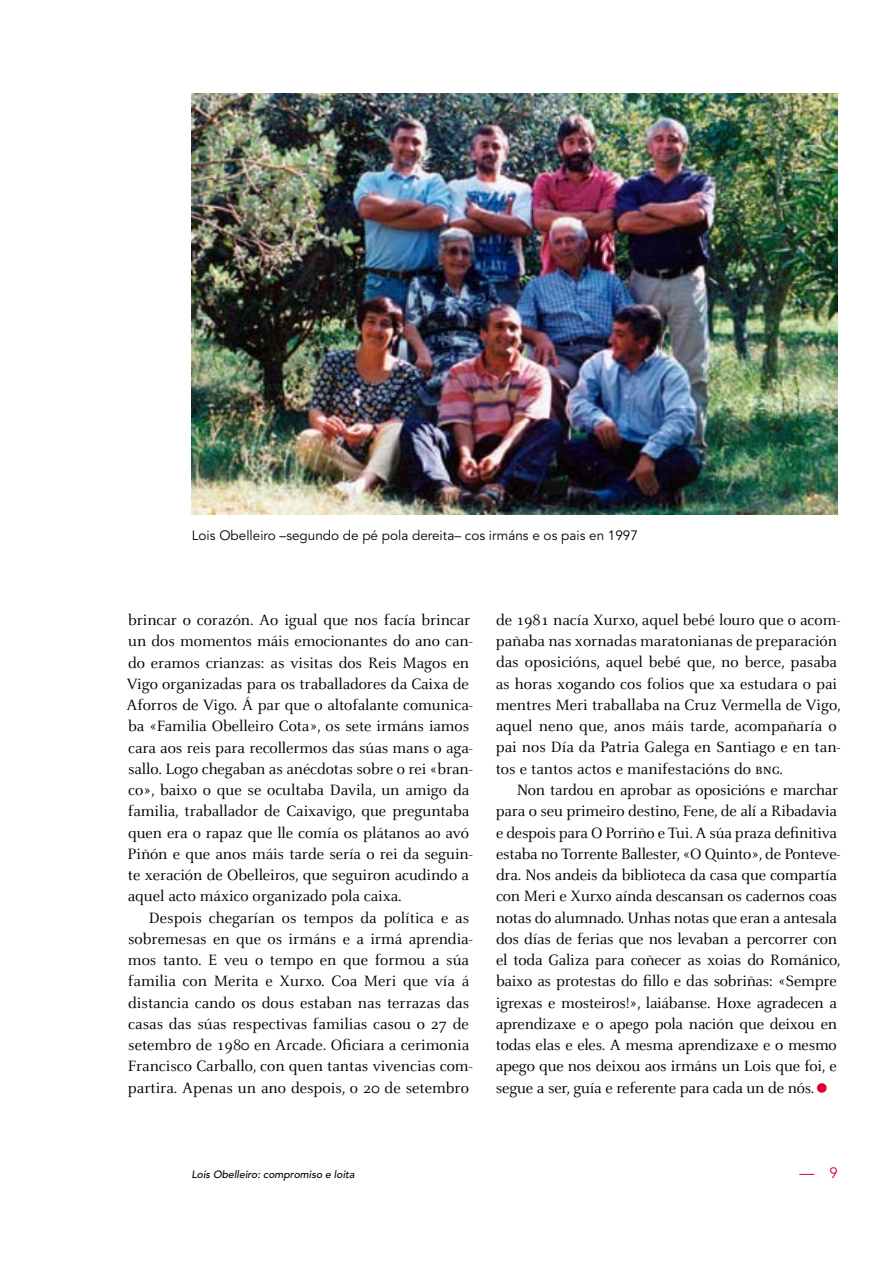
<style>
.page{position:relative;width:893px;height:1263px;background:#fff}
.page>*{position:absolute;margin:0;border:0;box-sizing:border-box;transform-origin:0 0}
.t1{font:16.5px/21.3px "Celeste";letter-spacing:-.005em;color:#000}
.t2{font:15px "Avenir";color:#dc002e}
.t3{font:13.5px "Avenir";color:#000}
.t4{font:italic 500 10.5px "Avenir";color:#000}
.s1{font-family:"Celeste Caps"}
.s2{color:#dc002e}
</style>
<div class="page">
<img style="left:191px;top:94px;width:647px;height:420px">
<p class="t3" style="left:192px;top:528px;width:448px">Lois Obelleiro –segundo de pé pola dereita– cos irmáns e os pais en 1997</p>
<p class="t1" style="left:126px;top:610px;width:348px">brincar o corazón. Ao igual que nos facía brincar un dos momentos máis emocionantes do ano can‑ do eramos crianzas: as visitas dos Reis Magos en Vigo organizadas para os traballadores da Caixa de Aforros de Vigo. Á par que o altofalante comunica‑ ba «Familia Obelleiro Cota», os sete irmáns iamos cara aos reis para recollermos das súas mans o aga‑ sallo. Logo chegaban as anécdotas sobre o rei «bran‑ co», baixo o que se ocultaba Davila, un amigo da familia, traballador de Caixavigo, que preguntaba quen era o rapaz que lle comía os plátanos ao avó Piñón e que anos máis tarde sería o rei da seguin‑ te xeración de Obelleiros, que seguiron acudindo a aquel acto máxico organizado pola caixa.</p>
<p class="t1" style="left:128px;top:907px;width:346px;text-indent:21px">Despois chegarían os tempos da política e as sobremesas en que os irmáns e a irmá aprendia‑ mos tanto. E veu o tempo en que formou a súa familia con Merita e Xurxo. Coa Meri que vía á distancia cando os dous estaban nas terrazas das casas das súas respectivas familias casou o 27 de setembro de 1980 en Arcade. Oficiara a cerimonia Francisco Carballo, con quen tantas vivencias com‑ partira. Apenas un ano despois, o 20 de setembro</p>
<p class="t1" style="left:496px;top:610px;width:346px">de 1981 nacía Xurxo, aquel bebé louro que o acom‑ pañaba nas xornadas maratonianas de preparación das oposicións, aquel bebé que, no berce, pasaba as horas xogando cos folios que xa estudara o pai mentres Meri traballaba na Cruz Vermella de Vigo, aquel neno que, anos máis tarde, acompañaría o pai nos Día da Patria Galega en Santiago e en tan‑ tos e tantos actos e manifestacións do <span class="s1">bng</span>.</p>
<p class="t1" style="left:496px;top:780px;width:346px;text-indent:21px">Non tardou en aprobar as oposicións e marchar para o seu primeiro destino, Fene, de alí a Ribadavia e despois para O Porriño e Tui. A súa praza definitiva estaba no Torrente Ballester, «O Quinto», de Ponteve‑ dra. Nos andeis da biblioteca da casa que compartía con Meri e Xurxo aínda descansan os cadernos coas notas do alumnado. Unhas notas que eran a antesala dos días de ferias que nos levaban a percorrer con el toda Galiza para coñecer as xoias do Románico, baixo as protestas do fillo e das sobriñas: «Sempre igrexas e mosteiros!», laiábanse. Hoxe agradecen a aprendizaxe e o apego pola nación que deixou en todas elas e eles. A mesma aprendizaxe e o mesmo apego que nos deixou aos irmáns un Lois que foi, e segue a ser, guía e referente para cada un de nós.<span class="s2">●</span></p>
<p class="t4" style="left:191px;top:1168px;width:165px">Lois Obelleiro: compromiso e loita</p>
<p class="t2" style="left:799px;top:1164px;width:40px">— 9</p>
</div>
